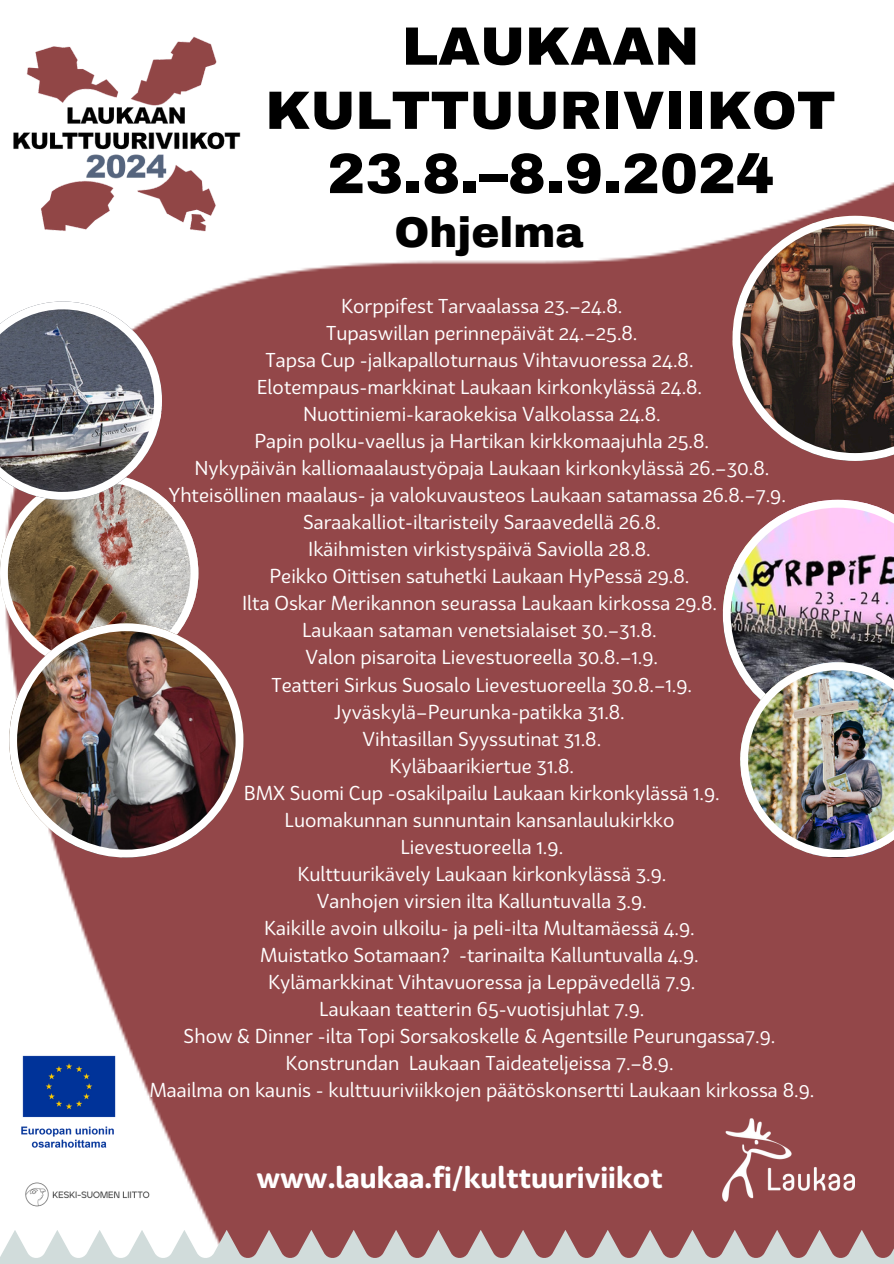
<style>
.page{position:relative;width:894px;height:1264px;background:#fff}
.page>*{position:absolute;margin:0;border:0;box-sizing:border-box;transform-origin:0 0}
.t1{font:900 57px "Archivo";color:#000}
.t2{font:900 54px/64.2px "Archivo";color:#000;text-align:center}
.t3{font:900 42px "Archivo";color:#000}
.t4{font:700 28.5px "Bw Surco";color:#fff}
.t5{font:19.5px "Bw Surco";color:#fff}
</style>
<div class="page">
<img style="left:56px;top:182px;width:837px;height:1048px">
<img style="left:722px;top:1118px;width:132px;height:83px">
<img style="left:25px;top:1167px;width:144px;height:54px">
<img style="left:722px;top:500px;width:171px;height:357px">
<img style="left:21px;top:1043px;width:99px;height:117px">
<img style="left:9px;top:623px;width:234px;height:234px">
<svg style="left:0;top:1230px;width:893px;height:33px"></svg>
<img style="left:13px;top:36px;width:256px;height:247px">
<img style="left:0;top:301px;width:198px;height:371px">
<img style="left:732px;top:216px;width:161px;height:245px">
<p class="t2" style="left:265px;top:15px;width:571px">LAUKAAN<br>KULTTUURIVIIKOT</p>
<h4 class="t1" style="left:327px;top:143px;width:448px">23.8.–8.9.2024</h4>
<p class="t3" style="left:394px;top:210px;width:190px">Ohjelma</p>
<p class="t5" style="left:341px;top:294px;width:283px">Korppifest Tarvaalassa 23.–24.8.</p>
<p class="t5" style="left:326px;top:321px;width:313px">Tupaswillan perinnepäivät 24.–25.8.</p>
<p class="t5" style="left:265px;top:348px;width:429px">Tapsa Cup -jalkapalloturnaus Vihtavuoressa 24.8.</p>
<p class="t5" style="left:257px;top:375px;width:446px">Elotempaus-markkinat Laukaan kirkonkylässä 24.8.</p>
<p class="t5" style="left:303px;top:402px;width:359px">Nuottiniemi-karaokekisa Valkolassa 24.8.</p>
<p class="t5" style="left:254px;top:429px;width:456px">Papin polku-vaellus ja Hartikan kirkkomaajuhla 25.8.</p>
<p class="t5" style="left:194px;top:456px;width:576px">Nykypäivän kalliomaalaustyöpaja Laukaan kirkonkylässä 26.–30.8.</p>
<p class="t5" style="left:168px;top:483px;width:619px">Yhteisöllinen maalaus- ja valokuvausteos Laukaan satamassa 26.8.–7.9.</p>
<p class="t5" style="left:303px;top:510px;width:359px">Saraakalliot-iltaristeily Saraavedellä 26.8.</p>
<p class="t5" style="left:308px;top:537px;width:344px">Ikäihmisten virkistyspäivä Saviolla 28.8.</p>
<p class="t5" style="left:269px;top:564px;width:421px">Peikko Oittisen satuhetki Laukaan HyPessä 29.8.</p>
<p class="t5" style="left:242px;top:591px;width:476px">Ilta Oskar Merikannon seurassa Laukaan kirkossa 29.8.</p>
<p class="t5" style="left:302px;top:618px;width:356px">Laukaan sataman venetsialaiset 30.–31.8.</p>
<p class="t5" style="left:305px;top:645px;width:354px">Valon pisaroita Lievestuoreella 30.8.–1.9.</p>
<p class="t5" style="left:271px;top:672px;width:422px">Teatteri Sirkus Suosalo Lievestuoreella 30.8.–1.9.</p>
<p class="t5" style="left:334px;top:699px;width:292px">Jyväskylä–Peurunka-patikka 31.8.</p>
<p class="t5" style="left:362px;top:726px;width:240px">Vihtasillan Syyssutinat 31.8.</p>
<p class="t5" style="left:389px;top:753px;width:186px">Kyläbaarikiertue 31.8.</p>
<p class="t5" style="left:244px;top:780px;width:477px">BMX Suomi Cup -osakilpailu Laukaan kirkonkylässä 1.9.</p>
<p class="t5" style="left:284px;top:807px;width:391px">Luomakunnan sunnuntain kansanlaulukirkko</p>
<p class="t5" style="left:400px;top:834px;width:164px">Lievestuoreella 1.9.</p>
<p class="t5" style="left:297px;top:861px;width:370px">Kulttuurikävely Laukaan kirkonkylässä 3.9.</p>
<p class="t5" style="left:317px;top:888px;width:331px">Vanhojen virsien ilta Kalluntuvalla 3.9.</p>
<p class="t5" style="left:264px;top:915px;width:432px">Kaikille avoin ulkoilu- ja peli-ilta Multamäessä 4.9.</p>
<p class="t5" style="left:260px;top:942px;width:440px">Muistatko Sotamaan? -tarinailta Kalluntuvalla 4.9.</p>
<p class="t5" style="left:268px;top:969px;width:428px">Kylämarkkinat Vihtavuoressa ja Leppävedellä 7.9.</p>
<p class="t5" style="left:319px;top:996px;width:326px">Laukaan teatterin 65-vuotisjuhlat 7.9.</p>
<p class="t5" style="left:183px;top:1023px;width:593px">Show &amp; Dinner -ilta Topi Sorsakoskelle &amp; Agentsille Peurungassa7.9.</p>
<p class="t5" style="left:285px;top:1050px;width:389px">Konstrundan Laukaan Taideateljeissa 7.–8.9.</p>
<p class="t5" style="left:149px;top:1077px;width:666px">Maailma on kaunis - kulttuuriviikkojen päätöskonsertti Laukaan kirkossa 8.9.</p>
<p class="t4" style="left:256px;top:1160px;width:407px">www.laukaa.fi/kulttuuriviikot</p>
</div>
